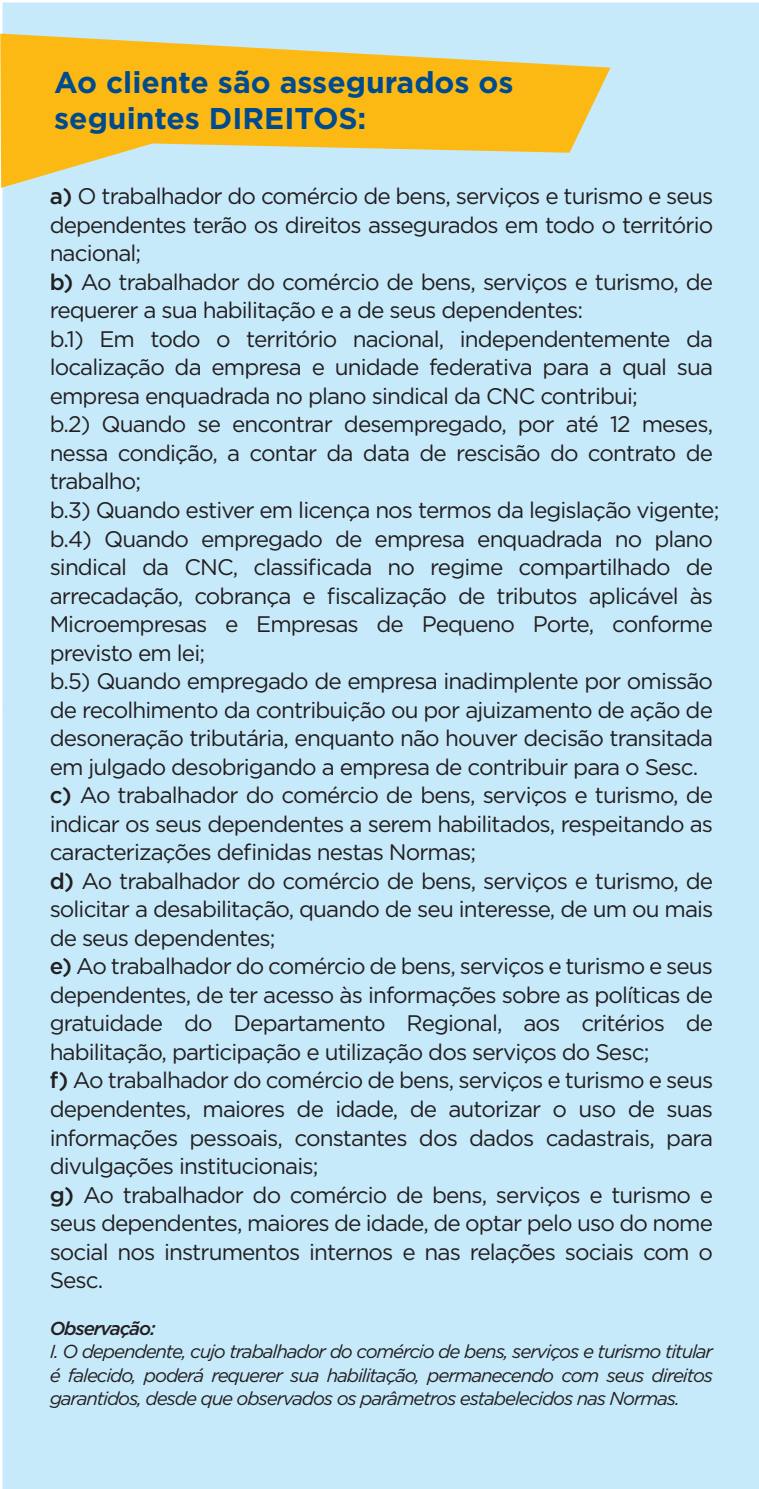
<style>
.page{position:relative;width:759px;height:1489px;background:#fff}
.page>*{position:absolute;margin:0;border:0;box-sizing:border-box;transform-origin:0 0}
.t1{font:700 30px/36px "Gotham";color:#004b8e}
.t2{font:22.5px/28.5px "Gotham";letter-spacing:-.04em;color:#231f20}
.t3{font:italic 18.75px/23.5px "Gotham";letter-spacing:-.06em;color:#231f20;text-align:justify}
.t4{font:italic 500 18.75px "Gotham";letter-spacing:-.06em;color:#231f20}
.s1{font-weight:500}
</style>
<div class="page">
<div style="left:2px;top:824px;width:756px;height:664px;background:#c7eafb"></div>
<div style="left:2px;top:2px;width:756px;height:822px;background:#c7eafb"></div>
<svg style="left:0;top:34px;width:610px;height:154px;background:#e9ca65"></svg>
<h1 class="t1" style="left:54px;top:64px;width:461px">Ao cliente são assegurados os seguintes DIREITOS:</h1>
<p class="t2" style="left:50px;top:181px;width:671px"><span class="s1">a)</span> O trabalhador do comércio de bens, serviços e turismo e seus dependentes terão os direitos assegurados em todo o território nacional;<br><span class="s1">b)</span> Ao trabalhador do comércio de bens, serviços e turismo, de requerer a sua habilitação e a de seus dependentes:<br>b.1) Em todo o território nacional, independentemente da localização da empresa e unidade federativa para a qual sua empresa enquadrada no plano sindical da CNC contribui;<br>b.2) Quando se encontrar desempregado, por até 12 meses, nessa condição, a contar da data de rescisão do contrato de trabalho;<br>b.3) Quando estiver em licença nos termos da legislação vigente; b.4) Quando empregado de empresa enquadrada no plano sindical da CNC, classificada no regime compartilhado de arrecadação, cobrança e fiscalização de tributos aplicável às Microempresas e Empresas de Pequeno Porte, conforme previsto em lei;<br>b.5) Quando empregado de empresa inadimplente por omissão de recolhimento da contribuição ou por ajuizamento de ação de desoneração tributária, enquanto não houver decisão transitada em julgado desobrigando a empresa de contribuir para o Sesc. <span class="s1">c)</span> Ao trabalhador do comércio de bens, serviços e turismo, de indicar os seus dependentes a serem habilitados, respeitando as caracterizações definidas nestas Normas;<br><span class="s1">d)</span> Ao trabalhador do comércio de bens, serviços e turismo, de solicitar a desabilitação, quando de seu interesse, de um ou mais de seus dependentes;<br><span class="s1">e)</span> Ao trabalhador do comércio de bens, serviços e turismo e seus dependentes, de ter acesso às informações sobre as políticas de gratuidade do Departamento Regional, aos critérios de habilitação, participação e utilização dos serviços do Sesc;<br><span class="s1">f)</span> Ao trabalhador do comércio de bens, serviços e turismo e seus dependentes, maiores de idade, de autorizar o uso de suas informações pessoais, constantes dos dados cadastrais, para divulgações institucionais;<br><span class="s1">g)</span> Ao trabalhador do comércio de bens, serviços e turismo e seus dependentes, maiores de idade, de optar pelo uso do nome social nos instrumentos internos e nas relações sociais com o Sesc.</p>
<p class="t4" style="left:50px;top:1315px;width:107px">Observação:</p>
<p class="t3" style="left:50px;top:1339px;width:664px">I. O dependente, cujo trabalhador do comércio de bens, serviços e turismo titular é falecido, poderá requerer sua habilitação, permanecendo com seus direitos garantidos, desde que observados os parâmetros estabelecidos nas Normas.</p>
</div>
